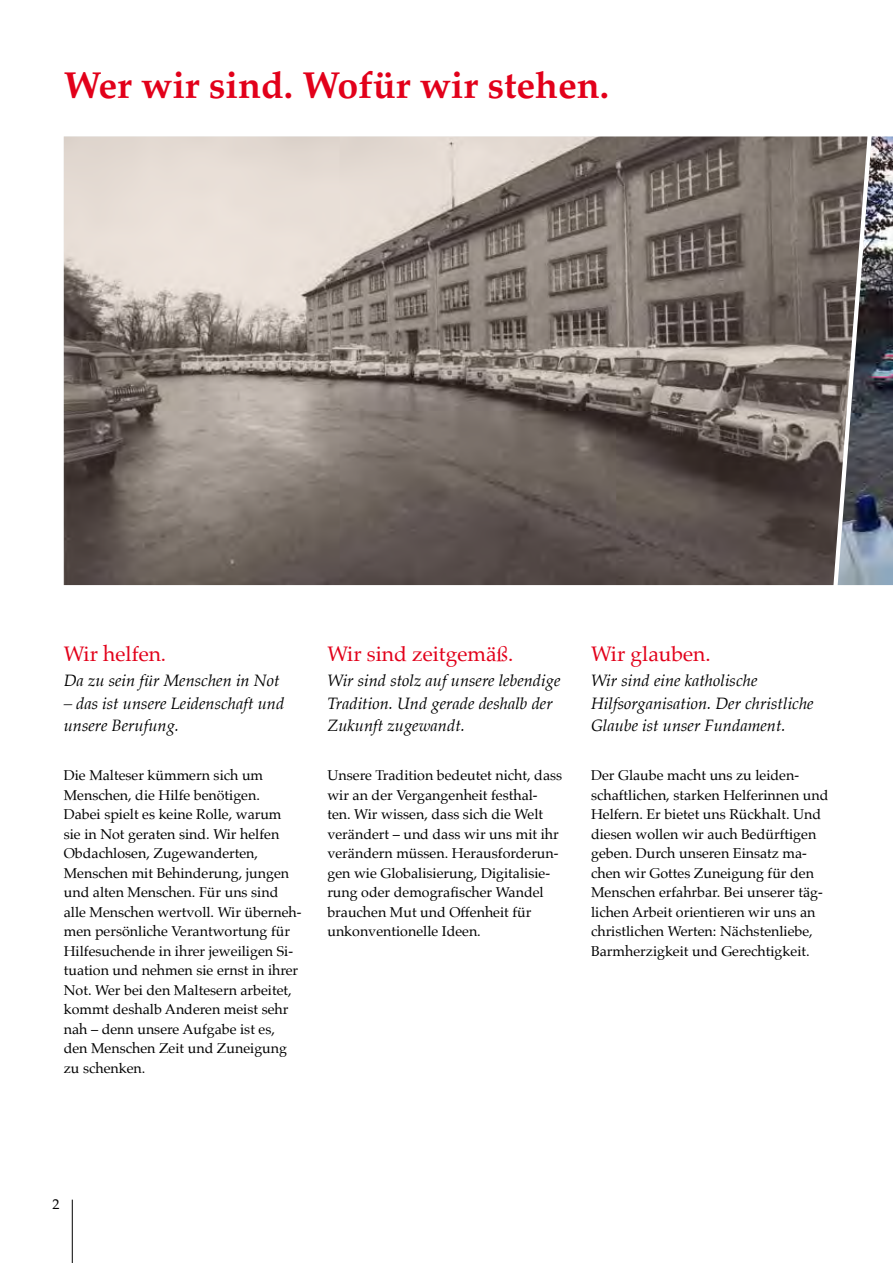
<style>
.page{position:relative;width:893px;height:1263px;background:#fff}
.page>*{position:absolute;margin:0;border:0;box-sizing:border-box;transform-origin:0 0}
.t1{font:700 37.5px "Palatino";color:#e2001a}
.t2{font:21px "Palatino";color:#e2001a}
.t3{font:italic 16.5px/22.5px "Palatino";color:#000}
.t4{font:14.25px/19.5px "Palatino";color:#000}
</style>
<div class="page">
<img style="left:64px;top:136px;width:803px;height:449px">
<img style="left:838px;top:137px;width:55px;height:448px">
<hr style="left:72px;top:1199px;width:1px;height:64px;background:#000">
<h1 class="t1" style="left:64px;top:53px;width:547px">Wer wir sind. Wofür wir stehen.</h1>
<h2 class="t2" style="left:64px;top:636px;width:104px">Wir helfen.</h2>
<p class="t3" style="left:64px;top:669px;width:217px">Da zu sein für Menschen in Not</p>
<p class="t3" style="left:64px;top:692px;width:222px">– das ist unsere Leidenschaft und unsere Berufung.</p>
<p class="t4" style="left:64px;top:765px;width:239px">Die Malteser kümmern sich um<br>Menschen, die Hilfe benötigen.<br>Dabei spielt es keine Rolle, warum sie in Not geraten sind. Wir helfen<br>Obdachlosen, Zugewanderten,<br>Menschen mit Behinderung, jungen und alten Menschen. Für uns sind alle Menschen wertvoll. Wir überneh&shy;men persönliche Verantwortung für<br>Hilfesuchende in ihrer jeweiligen Si&shy;tuation und nehmen sie ernst in ihrer<br>Not. Wer bei den Maltesern arbeitet, kommt deshalb Anderen meist sehr nah – denn unsere Aufgabe ist es, den Menschen Zeit und Zuneigung zu schenken.</p>
<h2 class="t2" style="left:327px;top:636px;width:188px">Wir sind zeitgemäß.</h2>
<p class="t3" style="left:327px;top:669px;width:235px">Wir sind stolz auf unsere lebendige<br>Tradition. Und gerade deshalb der<br>Zukunft zugewandt.</p>
<p class="t4" style="left:327px;top:765px;width:236px">Unsere Tradition bedeutet nicht, dass wir an der Vergangenheit festhal&shy;ten. Wir wissen, dass sich die Welt verändert – und dass wir uns mit ihr verändern müssen. Herausforderun&shy;gen wie Globalisierung, Digitalisie&shy;rung oder demografischer Wandel brauchen Mut und Offenheit für unkonventionelle Ideen.</p>
<h2 class="t2" style="left:591px;top:636px;width:121px">Wir glauben.</h2>
<p class="t3" style="left:591px;top:669px;width:224px">Wir sind eine katholische<br>Hilfsorganisation. Der christliche<br>Glaube ist unser Fundament.</p>
<p class="t4" style="left:591px;top:765px;width:239px">Der Glaube macht uns zu leiden&shy;schaftlichen, starken Helferinnen und Helfern. Er bietet uns Rückhalt. Und diesen wollen wir auch Bedürftigen geben. Durch unseren Einsatz ma&shy;chen wir Gottes Zuneigung für den Menschen erfahrbar. Bei unserer täg&shy;lichen Arbeit orientieren wir uns an christlichen Werten: Nächstenliebe, Barmherzigkeit und Gerechtigkeit.</p>
<p class="t4" style="left:52px;top:1194px;width:9px">2</p>
</div>
